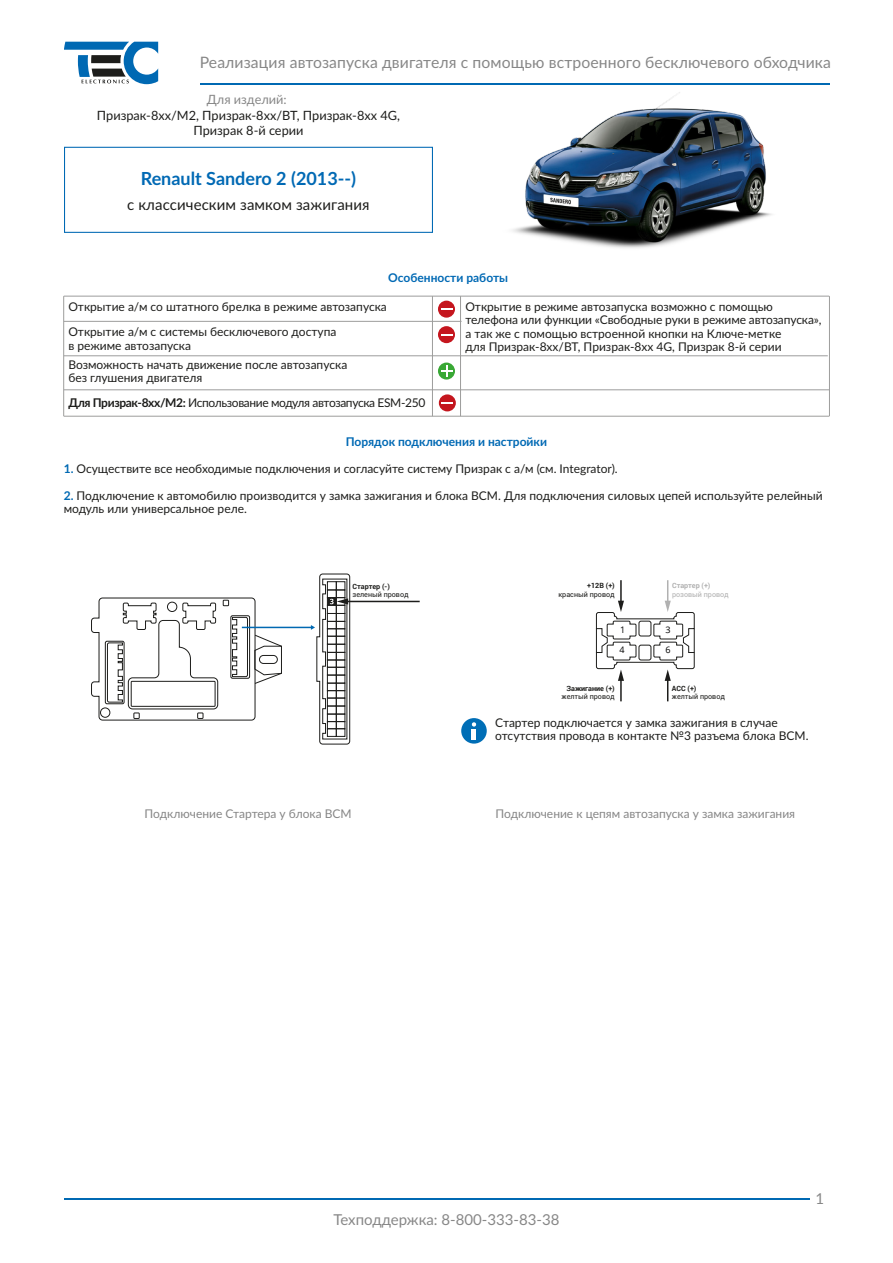
<style>
.page{position:relative;width:893px;height:1263px;background:#fff}
.page>*{position:absolute;margin:0;border:0;box-sizing:border-box;transform-origin:0 0}
.t1{font:700 18px "Lato";color:#0069b4}
.t2{font:15.75px "Lato";letter-spacing:.005em;color:#878787}
.t3{font:15px "Lato";color:#878787}
.t4{font:15px "Lato";letter-spacing:.005em;color:#1d1d1b}
.t5{font:12.75px/15.3px "Lato";color:#1d1d1b;text-align:center}
.t6{font:12.75px "Lato";color:#878787}
.t7{font:12px/13.5px "Lato";color:#1d1d1b}
.t8{font:12px "Lato";color:#868686}
.t9{font:12px "Lato";letter-spacing:-.03em;color:#1d1d1b}
.t10{font:700 12px "Lato";color:#0069b4}
.t11{font:9px "Open Sans";color:#000}
.t12{font:7.2px "Roboto";color:#1d1d1b}
.t13{font:700 7.2px "Roboto";color:#1d1d1b}
.t14{font:7.2px "Roboto";color:#b1b1b1}
.t15{font:700 7.2px "Roboto";letter-spacing:-.005em;color:#b1b1b1}
.s1{font-weight:700}
.s2{font-weight:700;color:#0069b3}
</style>
<div class="page">
<svg style="left:64px;top:42px;width:94px;height:42px"></svg>
<hr style="left:200px;top:83px;width:629px;height:1px;background:#0069b3">
<hr style="left:64px;top:1198px;width:745px;height:1px;background:#0069b3">
<div style="left:64px;top:147px;width:369px;height:86px;border:1px solid #0069b4"></div>
<hr style="left:64px;top:296px;width:765px;height:1px;background:#9d9d9c">
<hr style="left:64px;top:355px;width:764px;height:1px;background:#9d9d9c">
<hr style="left:64px;top:390px;width:765px;height:1px;background:#9d9d9c">
<hr style="left:63px;top:296px;width:1px;height:120px;background:#9d9d9c">
<hr style="left:432px;top:296px;width:1px;height:120px;background:#9d9d9c">
<hr style="left:460px;top:296px;width:1px;height:120px;background:#9d9d9c">
<hr style="left:829px;top:296px;width:1px;height:120px;background:#9d9d9c">
<hr style="left:64px;top:416px;width:765px;height:1px;background:#9d9d9c">
<hr style="left:64px;top:321px;width:398px;height:1px;background:#9d9d9c">
<div style="left:438px;top:326px;width:17px;height:17px;background:#c5161e;border-radius:50%"></div>
<svg style="left:441px;top:334px;width:11px;height:2px"></svg>
<div style="left:438px;top:301px;width:17px;height:17px;background:#c5161e;border-radius:50%"></div>
<svg style="left:441px;top:308px;width:11px;height:2px"></svg>
<div style="left:439px;top:394px;width:17px;height:17px;background:#c4161e;border-radius:50%"></div>
<svg style="left:442px;top:402px;width:11px;height:2px"></svg>
<svg style="left:438px;top:363px;width:17px;height:17px"></svg>
<svg style="left:441px;top:365px;width:11px;height:12px"></svg>
<hr style="left:346px;top:601px;width:74px;height:1px;background:#1d1d1b">
<svg style="left:91px;top:597px;width:191px;height:124px"></svg>
<hr style="left:242px;top:627px;width:70px;height:1px;background:#0069b2">
<svg style="left:311px;top:573px;width:39px;height:172px"></svg>
<svg style="left:596px;top:580px;width:99px;height:121px"></svg>
<div style="left:461px;top:718px;width:26px;height:26px;background:#006eb6;border-radius:50%"></div>
<svg style="left:472px;top:722px;width:4px;height:4px"></svg>
<hr style="left:472px;top:729px;width:4px;height:10px;background:#fff">
<img style="left:461px;top:83px;width:369px;height:165px">
<h2 class="t2" style="left:200px;top:51px;width:633px">Реализация автозапуска двигателя с помощью встроенного бесключевого обходчика</h2>
<p class="t6" style="left:207px;top:90px;width:81px">Для изделий:</p>
<p class="t5" style="left:97px;top:107px;width:305px">Призрак-8xx/М2, Призрак-8xx/BT, Призрак-8xx 4G,<br>Призрак 8-й серии</p>
<h1 class="t1" style="left:141px;top:165px;width:217px">Renault Sandero 2 (2013--)</h1>
<p class="t4" style="left:127px;top:193px;width:244px">с классическим замком зажигания</p>
<p class="t10" style="left:388px;top:269px;width:121px">Особенности работы</p>
<p class="t7" style="left:68px;top:299px;width:320px">Открытие а/м со штатного брелка в режиме автозапуска</p>
<p class="t7" style="left:68px;top:325px;width:270px">Открытие а/м с системы бесключевого доступа в режиме автозапуска</p>
<p class="t7" style="left:68px;top:357px;width:280px">Возможность начать движение после автозапуска без глушения двигателя</p>
<p class="t9" style="left:68px;top:394px;width:358px"><span class="s1">Для Призрак-8хх/М2:</span> Использование модуля автозапуска ESM-250</p>
<p class="t7" style="left:465px;top:299px;width:358px">Открытие в режиме автозапуска возможно с помощью телефона или функции «Свободные руки в режиме автозапуска», а так же с помощью встроенной кнопки на Ключе-метке<br>для Призрак-8xx/BT, Призрак-8xx 4G, Призрак 8-й серии</p>
<p class="t10" style="left:346px;top:433px;width:203px">Порядок подключения и настройки</p>
<p class="t7" style="left:64px;top:461px;width:555px"><span class="s2">1.</span> Осуществите все необходимые подключения и согласуйте систему Призрак с а/м (см. Integrator).</p>
<p class="t7" style="left:64px;top:488px;width:760px"><span class="s2">2.</span> Подключение к автомобилю производится у замка зажигания и блока BCM. Для подключения силовых цепей используйте релейный модуль или универсальное реле.</p>
<p class="t13" style="left:353px;top:582px;width:39px">Стартер (-)</p>
<p class="t12" style="left:353px;top:590px;width:58px">зеленый провод</p>
<p class="t13" style="left:587px;top:581px;width:29px">+12В (+)</p>
<p class="t12" style="left:558px;top:589px;width:58px">красный провод</p>
<p class="t15" style="left:672px;top:581px;width:40px">Стартер (+)</p>
<p class="t14" style="left:672px;top:589px;width:58px">розовый провод</p>
<p class="t11" style="left:620px;top:625px;width:7px">1</p>
<p class="t11" style="left:666px;top:625px;width:7px">3</p>
<p class="t11" style="left:620px;top:644px;width:7px">4</p>
<p class="t11" style="left:666px;top:644px;width:7px">6</p>
<p class="t13" style="left:566px;top:684px;width:50px">Зажигание (+)</p>
<p class="t12" style="left:562px;top:692px;width:55px">желтый провод</p>
<p class="t13" style="left:672px;top:684px;width:26px">АСС (+)</p>
<p class="t12" style="left:672px;top:692px;width:55px">желтый провод</p>
<p class="t7" style="left:495px;top:715px;width:315px">Стартер подключается у замка зажигания в случае отсутствия провода в контакте №3 разъема блока BCM.</p>
<p class="t8" style="left:145px;top:805px;width:209px">Подключение Стартера у блока BCM</p>
<p class="t8" style="left:496px;top:805px;width:301px">Подключение к цепям автозапуска у замка зажигания</p>
<p class="t3" style="left:333px;top:1208px;width:228px">Техподдержка: 8-800-333-83-38</p>
<p class="t3" style="left:816px;top:1188px;width:10px">1</p>
</div>
